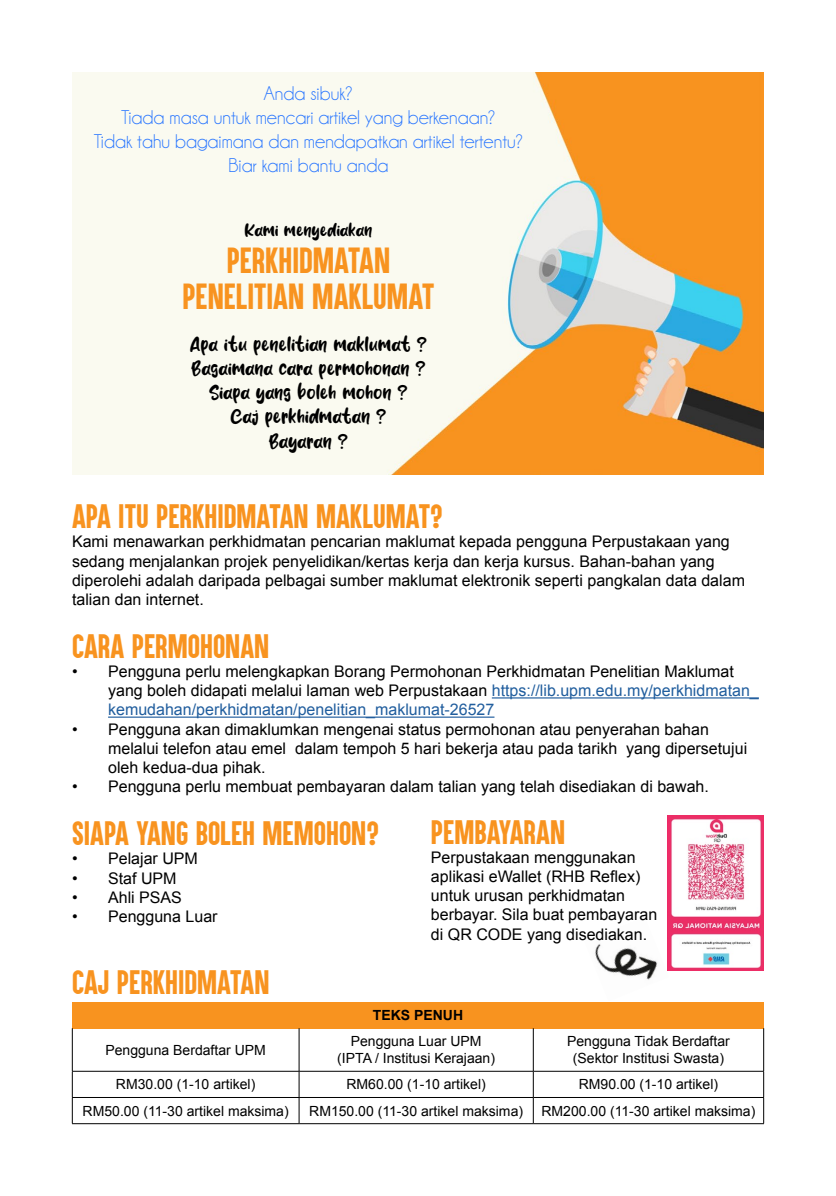
<style>
.page{position:relative;width:836px;height:1196px;background:#fff}
.page>*{position:absolute;margin:0;border:0;box-sizing:border-box;transform-origin:0 0}
.t1{font:30px/36px "Aku&Kamu";color:#f8931f;text-align:center}
.t2{font:28px "Aku&Kamu";color:#f8931f}
.t3{font:20px/24px "Champagne&Limousines";color:#2976ff;text-align:center}
.t4{font:20px/24px "Mustard Smile";color:#000;text-align:center}
.t5{font:18px "Mustard Smile";color:#000}
.t6{font:16px/19.2px "Arial";color:#000}
.t7{font:14px/16.8px "Arial";color:#000;text-align:center}
.t8{font:700 14px "Arial";color:#000}
.s1{color:#215e9e}
</style>
<div class="page">
<img style="left:595px;top:944px;width:73px;height:36px">
<hr style="left:491px;top:697px;width:267px;height:1px;background:#215e9e">
<hr style="left:108px;top:716px;width:386px;height:1px;background:#215e9e">
<div style="left:72px;top:1001px;width:691px;height:27px;background:#f8931f"></div>
<hr style="left:72px;top:1028px;width:1px;height:42px;background:#000">
<hr style="left:298px;top:1028px;width:1px;height:42px;background:#000">
<hr style="left:532px;top:1028px;width:1px;height:42px;background:#000">
<hr style="left:763px;top:1028px;width:1px;height:42px;background:#000">
<hr style="left:72px;top:1070px;width:227px;height:1px;background:#000">
<hr style="left:72px;top:1096px;width:227px;height:1px;background:#000">
<svg style="left:72px;top:1071px;width:1px;height:52px"></svg>
<hr style="left:299px;top:1070px;width:234px;height:1px;background:#000">
<hr style="left:533px;top:1070px;width:230px;height:1px;background:#000">
<hr style="left:299px;top:1096px;width:234px;height:1px;background:#000">
<svg style="left:298px;top:1071px;width:1px;height:52px"></svg>
<hr style="left:533px;top:1096px;width:230px;height:1px;background:#000">
<svg style="left:532px;top:1071px;width:1px;height:52px"></svg>
<svg style="left:763px;top:1071px;width:1px;height:52px"></svg>
<hr style="left:72px;top:1123px;width:227px;height:1px;background:#000">
<hr style="left:299px;top:1123px;width:234px;height:1px;background:#000">
<hr style="left:533px;top:1123px;width:230px;height:1px;background:#000">
<img style="left:72px;top:72px;width:691px;height:402px">
<img style="left:667px;top:815px;width:96px;height:155px">
<p class="t3" style="left:94px;top:82px;width:431px">Anda sibuk?<br>Tiada masa untuk mencari artikel yang berkenaan?<br>Tidak tahu bagaimana dan mendapatkan artikel tertentu?<br>Biar kami bantu anda</p>
<p class="t5" style="left:244px;top:221px;width:129px">Kami menyediakan</p>
<h1 class="t1" style="left:182px;top:242px;width:253px">PERKHIDMATAN<br>PENELITIAN MAKLUMAT</h1>
<p class="t4" style="left:190px;top:333px;width:239px">Apa itu penelitian maklumat ?<br>Bagaimana cara permohonan ?<br>Siapa yang boleh mohon ?<br>Caj perkhidmatan ?<br>Bayaran ?</p>
<h2 class="t2" style="left:72px;top:498px;width:372px">APA ITU PERKHIDMATAN MAKLUMAT?</h2>
<p class="t6" style="left:72px;top:532px;width:674px">Kami menawarkan perkhidmatan pencarian maklumat kepada pengguna Perpustakaan yang sedang menjalankan projek penyelidikan/kertas kerja dan kerja kursus. Bahan-bahan yang diperolehi adalah daripada pelbagai sumber maklumat elektronik seperti pangkalan data dalam talian dan internet.</p>
<h2 class="t2" style="left:72px;top:627px;width:199px">CARA PERMOHONAN</h2>
<p class="t6" style="left:108px;top:662px;width:652px;text-indent:-36px">• Pengguna perlu melengkapkan Borang Permohonan Perkhidmatan Penelitian Maklumat yang boleh didapati melalui laman web Perpustakaan <span class="s1">https://lib.upm.edu.my/perkhidmatan_ kemudahan/perkhidmatan/penelitian_maklumat-26527</span></p>
<p class="t6" style="left:108px;top:719px;width:640px;text-indent:-36px">• Pengguna akan dimaklumkan mengenai status permohonan atau penyerahan bahan melalui telefon atau emel dalam tempoh 5 hari bekerja atau pada tarikh yang dipersetujui oleh kedua-dua pihak.</p>
<p class="t6" style="left:72px;top:777px;width:638px">• Pengguna perlu membuat pembayaran dalam talian yang telah disediakan di bawah.</p>
<h2 class="t2" style="left:72px;top:814px;width:308px">SIAPA YANG BOLEH MEMOHON?</h2>
<p class="t6" style="left:72px;top:849px;width:127px">• Pelajar UPM</p>
<p class="t6" style="left:72px;top:868px;width:106px">• Staf UPM</p>
<p class="t6" style="left:72px;top:887px;width:111px">• Ahli PSAS</p>
<p class="t6" style="left:72px;top:906px;width:147px">• Pengguna Luar</p>
<h2 class="t2" style="left:431px;top:813px;width:135px">PEMBAYARAN</h2>
<p class="t6" style="left:431px;top:847px;width:228px">Perpustakaan menggunakan aplikasi eWallet (RHB Reflex) untuk urusan perkhidmatan berbayar. Sila buat pembayaran di QR CODE yang disediakan.</p>
<h2 class="t2" style="left:72px;top:963px;width:199px">CAJ PERKHIDMATAN</h2>
<p class="t8" style="left:372px;top:1005px;width:92px">TEKS PENUH</p>
<p class="t7" style="left:105px;top:1041px;width:162px">Pengguna Berdaftar UPM</p>
<p class="t7" style="left:337px;top:1033px;width:159px">Pengguna Luar UPM (IPTA / Institusi Kerajaan)</p>
<p class="t7" style="left:567px;top:1033px;width:164px">Pengguna Tidak Berdaftar (Sektor Institusi Swasta)</p>
<p class="t7" style="left:116px;top:1076px;width:141px">RM30.00 (1-10 artikel)</p>
<p class="t7" style="left:346px;top:1076px;width:141px">RM60.00 (1-10 artikel)</p>
<p class="t7" style="left:578px;top:1076px;width:141px">RM90.00 (1-10 artikel)</p>
<p class="t7" style="left:83px;top:1102px;width:207px">RM50.00 (11-30 artikel maksima)</p>
<p class="t7" style="left:309px;top:1102px;width:215px">RM150.00 (11-30 artikel maksima)</p>
<p class="t7" style="left:541px;top:1102px;width:215px">RM200.00 (11-30 artikel maksima)</p>
</div>
